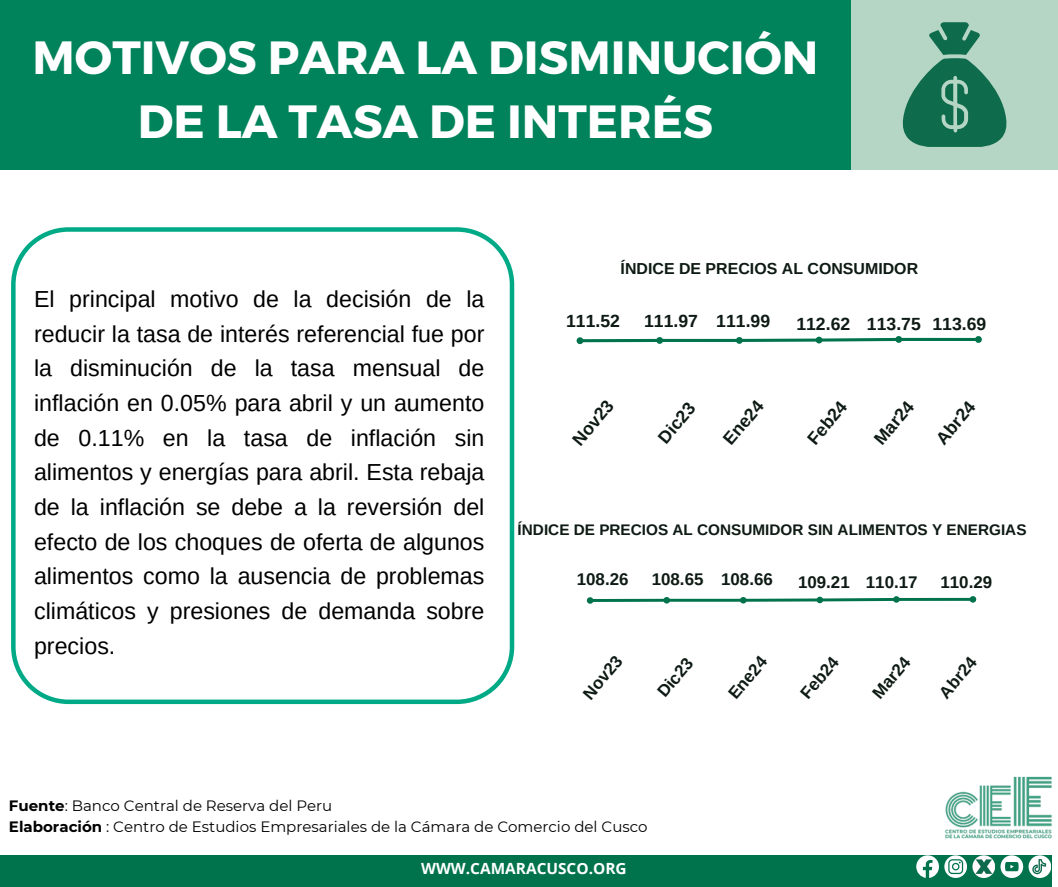
<style>
.page{position:relative;width:1058px;height:887px;background:#fff}
.page>*{position:absolute;margin:0;border:0;box-sizing:border-box;transform-origin:0 0}
.t1{font:700 46.5px/64.2px "Montserrat";color:#fff;text-align:center}
.t2{font:23.25px/34.7px "Arimo";color:#000;text-align:justify}
.t3{font:700 17.55px "Arimo";color:#0e1a14}
.t4{font:700 16.95px "Arimo";color:#0e1a14}
.t5{font:700 15.9px "Arimo";color:#0e1a14}
.t6{font:700 15.45px "Open Sans";color:#fff}
.t7{font:700 15.3px "Arimo";color:#0e1a14}
.t8{font:15px "Montserrat";color:#000}
.s1{font-weight:700}
</style>
<div class="page">
<div style="left:0;top:0;width:851px;height:169px;background:#00825a"></div>
<div style="left:851px;top:0;width:207px;height:169px;background:#b5d5c5"></div>
<div style="left:0;top:855px;width:1051px;height:31px;background:#00734d"></div>
<svg style="left:916px;top:855px;width:22px;height:22px"></svg>
<svg style="left:944px;top:855px;width:22px;height:22px"></svg>
<svg style="left:1000px;top:855px;width:23px;height:22px"></svg>
<div style="left:1028px;top:855px;width:23px;height:22px;background:#fff;border-radius:50%"></div>
<svg style="left:1032px;top:859px;width:14px;height:15px"></svg>
<svg style="left:972px;top:855px;width:23px;height:22px"></svg>
<svg style="left:975px;top:859px;width:17px;height:14px"></svg>
<img style="left:945px;top:776px;width:107px;height:63px">
<svg style="left:11px;top:227px;width:503px;height:477px"></svg>
<svg style="left:902px;top:22px;width:105px;height:125px"></svg>
<hr style="left:580px;top:339px;width:79px;height:3px;background:#00734d">
<hr style="left:659px;top:339px;width:80px;height:3px;background:#00734d">
<svg style="left:742px;top:338px;width:73px;height:4px"></svg>
<hr style="left:898px;top:338px;width:80px;height:3px;background:#00734d">
<svg style="left:576px;top:337px;width:7px;height:7px"></svg>
<svg style="left:656px;top:337px;width:7px;height:7px"></svg>
<svg style="left:736px;top:337px;width:6px;height:7px"></svg>
<svg style="left:815px;top:336px;width:87px;height:7px"></svg>
<svg style="left:975px;top:336px;width:6px;height:7px"></svg>
<svg style="left:593px;top:598px;width:70px;height:4px"></svg>
<hr style="left:666px;top:598px;width:77px;height:3px;background:#00734d">
<hr style="left:743px;top:598px;width:76px;height:3px;background:#00734d">
<hr style="left:896px;top:598px;width:77px;height:3px;background:#00734d">
<svg style="left:587px;top:597px;width:6px;height:6px"></svg>
<svg style="left:663px;top:597px;width:7px;height:6px"></svg>
<svg style="left:740px;top:597px;width:6px;height:6px"></svg>
<svg style="left:816px;top:596px;width:83px;height:7px"></svg>
<svg style="left:969px;top:596px;width:7px;height:6px"></svg>
<p class="t1" style="left:33px;top:23px;width:787px">MOTIVOS PARA LA DISMINUCIÓN<br>DE LA TASA DE INTERÉS</p>
<h4 class="t2" style="left:34px;top:281px;width:452px">El principal motivo de la decisión de la reducir la tasa de interés referencial fue por la disminución de la tasa mensual de inflación en 0.05% para abril y un aumento de 0.11% en la tasa de inflación sin alimentos y energías para abril. Esta rebaja de la inflación se debe a la reversión del efecto de los choques de oferta de algunos alimentos como la ausencia de problemas climáticos y presiones de demanda sobre precios.</h4>
<h4 class="t5" style="left:620px;top:260px;width:299px">ÍNDICE DE PRECIOS AL CONSUMIDOR</h4>
<h4 class="t3" style="left:566px;top:311px;width:55px">111.52</h4>
<h4 class="t3" style="left:644px;top:311px;width:55px">111.97</h4>
<h4 class="t3" style="left:716px;top:311px;width:55px">111.99</h4>
<h4 class="t3" style="left:796px;top:314px;width:55px">112.62</h4>
<h5 class="t3" style="left:867px;top:314px;width:55px">113.75</h5>
<h4 class="t3" style="left:932px;top:314px;width:55px">113.69</h4>
<h4 class="t3" style="left:568px;top:436px;width:54px;rotate:-50deg">Nov23</h4>
<h4 class="t3" style="left:654px;top:434px;width:49px;rotate:-50deg">Dic23</h4>
<h4 class="t3" style="left:719px;top:436px;width:53px;rotate:-50deg">Ene24</h4>
<h4 class="t3" style="left:803px;top:436px;width:52px;rotate:-50deg">Feb24</h4>
<h4 class="t3" style="left:870px;top:436px;width:52px;rotate:-50deg">Mar24</h4>
<h4 class="t3" style="left:932px;top:435px;width:51px;rotate:-50deg">Abr24</h4>
<p class="t7" style="left:517px;top:521px;width:510px">ÍNDICE DE PRECIOS AL CONSUMIDOR SIN ALIMENTOS Y ENERGIAS</p>
<h4 class="t4" style="left:577px;top:570px;width:53px">108.26</h4>
<h4 class="t4" style="left:651px;top:570px;width:53px">108.65</h4>
<h4 class="t4" style="left:721px;top:570px;width:53px">108.66</h4>
<h4 class="t4" style="left:798px;top:573px;width:53px">109.21</h4>
<p class="t4" style="left:865px;top:572px;width:53px">110.17</p>
<p class="t4" style="left:940px;top:573px;width:53px">110.29</p>
<h4 class="t4" style="left:579px;top:690px;width:52px;rotate:-50deg">Nov23</h4>
<h4 class="t4" style="left:653px;top:688px;width:47px;rotate:-50deg">Dic23</h4>
<h4 class="t4" style="left:724px;top:690px;width:51px;rotate:-50deg">Ene24</h4>
<h4 class="t4" style="left:796px;top:690px;width:50px;rotate:-50deg">Feb24</h4>
<h4 class="t4" style="left:868px;top:690px;width:50px;rotate:-50deg">Mar24</h4>
<h4 class="t4" style="left:935px;top:689px;width:49px;rotate:-50deg">Abr24</h4>
<h2 class="t8" style="left:9px;top:796px;width:325px"><span class="s1">Fuente</span>: Banco Central de Reserva del Peru</h2>
<h3 class="t8" style="left:9px;top:817px;width:640px"><span class="s1">Elaboración</span> : Centro de Estudios Empresariales de la Cámara de Comercio del Cusco</h3>
<h4 class="t6" style="left:421px;top:857px;width:207px">WWW.CAMARACUSCO.ORG</h4>
</div>
